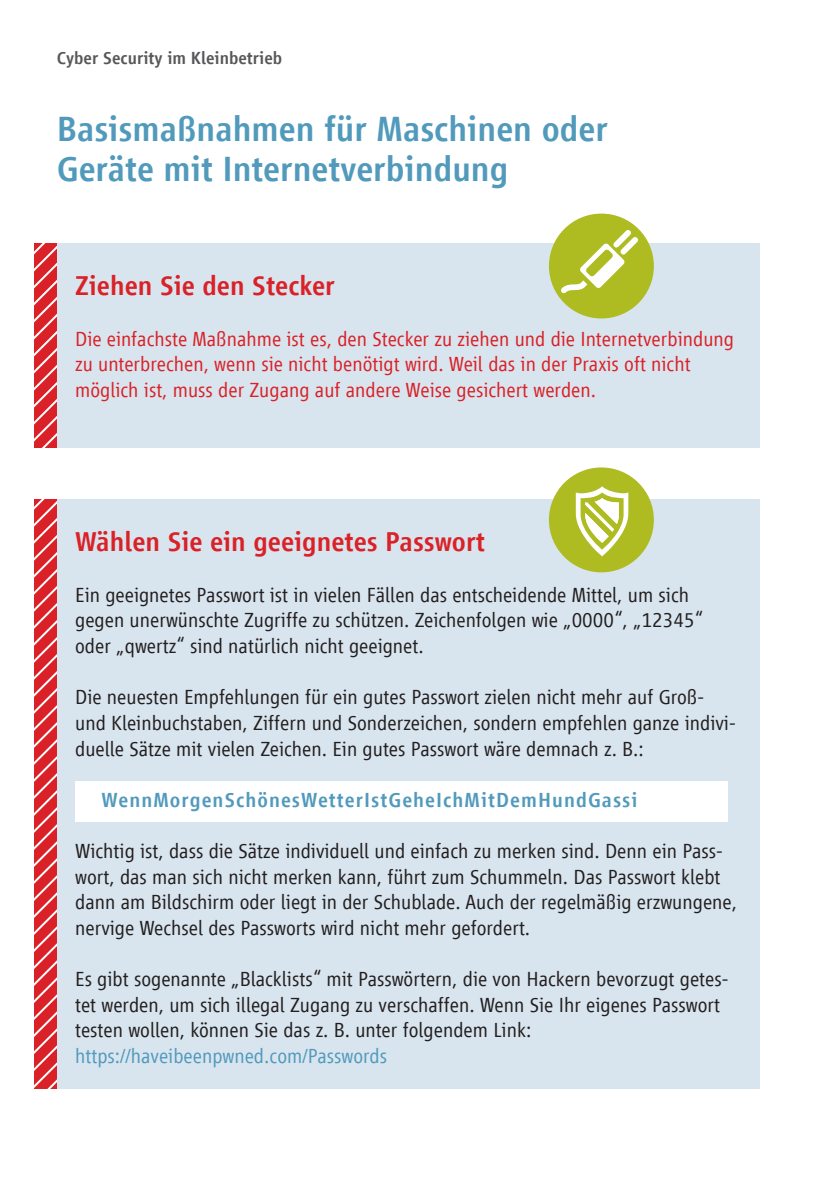
<style>
.page{position:relative;width:817px;height:1191px;background:#fff}
.page>*{position:absolute;margin:0;border:0;box-sizing:border-box;transform-origin:0 0}
.t1{font:500 36px/40px "Vialog LT";color:#519abc}
.t2{font:500 28px "Vialog LT";color:#da2128}
.t3{font:300 21px/25.6px "Vialog LT";color:#231f20}
.t4{font:300 21px/25.6px "Vialog LT";color:#da2128}
.t5{font:500 21px "Vialog LT";letter-spacing:.05em;color:#519abc}
.t6{font:300 21px "Vialog LT";color:#519abc}
.t7{font:500 18px "Vialog LT";color:#57585a}
</style>
<div class="page">
<div style="left:57px;top:499px;width:703px;height:589px;background:#d9e5ee"></div>
<div style="left:75px;top:781px;width:652px;height:40px;background:#fff"></div>
<div style="left:57px;top:243px;width:703px;height:205px;background:#d9e5ee"></div>
<svg style="left:34px;top:499px;width:23px;height:589px;background:#e0454b"></svg>
<svg style="left:34px;top:243px;width:23px;height:205px;background:#e0454b"></svg>
<div style="left:549px;top:214px;width:104px;height:104px;background:#aebc21;border-radius:50%"></div>
<svg style="left:560px;top:230px;width:78px;height:63px"></svg>
<div style="left:549px;top:467px;width:104px;height:105px;background:#aebc21;border-radius:50%"></div>
<svg style="left:575px;top:486px;width:53px;height:70px"></svg>
<p class="t7" style="left:57px;top:48px;width:227px">Cyber Security im Kleinbetrieb</p>
<h1 class="t1" style="left:57px;top:109px;width:552px">Basismaßnahmen für Maschinen oder<br>Geräte mit Internetverbindung</h1>
<h2 class="t2" style="left:75px;top:270px;width:261px">Ziehen Sie den Stecker</h2>
<p class="t4" style="left:75px;top:326px;width:660px">Die einfachste Maßnahme ist es, den Stecker zu ziehen und die Internetverbindung zu unterbrechen, wenn sie nicht benötigt wird. Weil das in der Praxis oft nicht möglich ist, muss der Zugang auf andere Weise gesichert werden.</p>
<h2 class="t2" style="left:75px;top:526px;width:411px">Wählen Sie ein geeignetes Passwort</h2>
<p class="t3" style="left:75px;top:582px;width:629px">Ein geeignetes Passwort ist in vielen Fällen das entscheidende Mittel, um sich gegen unerwünschte Zugriffe zu schützen. Zeichenfolgen wie „0000“, „12345“ oder „qwertz“ sind natürlich nicht geeignet.</p>
<p class="t3" style="left:75px;top:684px;width:662px">Die neuesten Empfehlungen für ein gutes Passwort zielen nicht mehr auf Groß&shy;und Kleinbuchstaben, Ziffern und Sonderzeichen, sondern empfehlen ganze indivi&shy;duelle Sätze mit vielen Zeichen. Ein gutes Passwort wäre demnach z. B.:</p>
<p class="t5" style="left:102px;top:788px;width:537px">WennMorgenSchönesWetterIstGeheIchMitDemHundGassi</p>
<p class="t3" style="left:75px;top:838px;width:663px">Wichtig ist, dass die Sätze individuell und einfach zu merken sind. Denn ein Pass&shy;wort, das man sich nicht merken kann, führt zum Schummeln. Das Passwort klebt dann am Bildschirm oder liegt in der Schublade. Auch der regelmäßig erzwungene, nervige Wechsel des Passworts wird nicht mehr gefordert.</p>
<p class="t3" style="left:75px;top:966px;width:654px">Es gibt sogenannte „Blacklists“ mit Passwörtern, die von Hackern bevorzugt getes&shy;tet werden, um sich illegal Zugang zu verschaffen. Wenn Sie Ihr eigenes Passwort testen wollen, können Sie das z. B. unter folgendem Link:</p>
<p class="t6" style="left:75px;top:1044px;width:313px">https://haveibeenpwned.com/Passwords</p>
</div>
